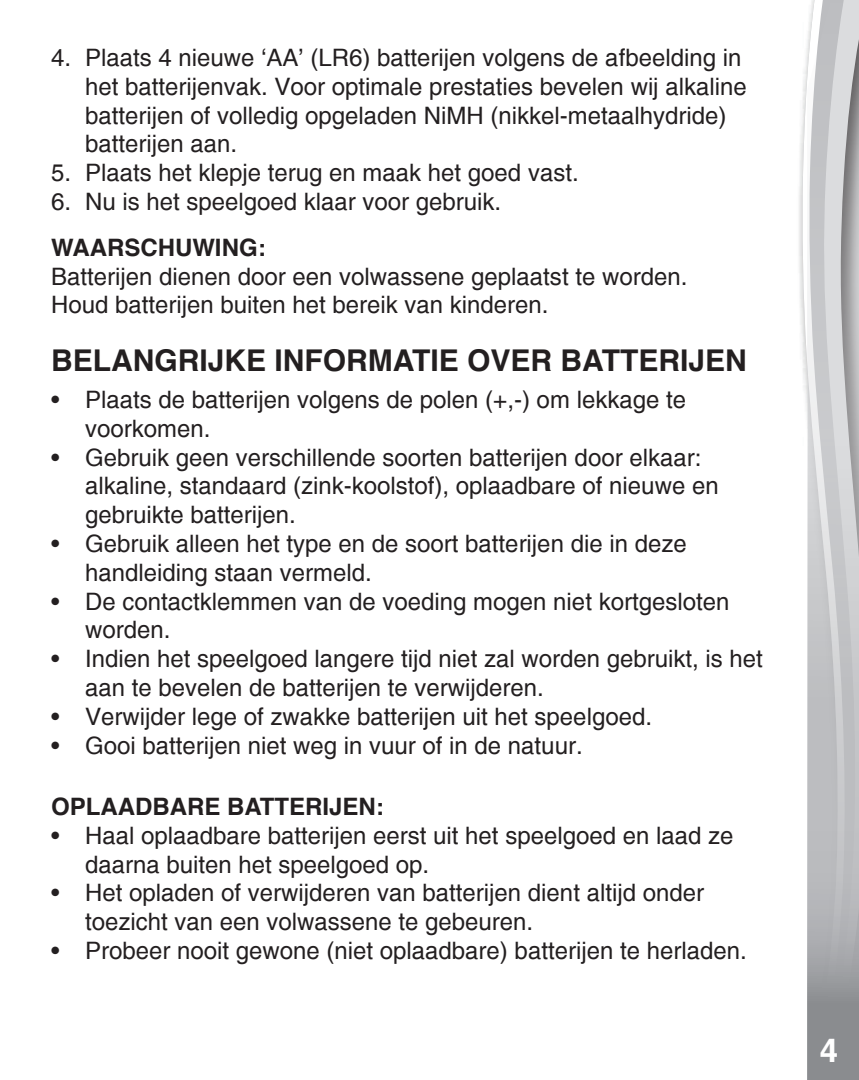
<style>
.page{position:relative;width:859px;height:1080px;background:#fff}
.page>*{position:absolute;margin:0;border:0;box-sizing:border-box;transform-origin:0 0}
.t1{font:700 33px "Helvetica";color:#fff}
.t2{font:700 30px "Helvetica";color:#231f20}
.t3{font:24px/28.8px "Helvetica";color:#231f20}
.t4{font:700 24px "Helvetica";color:#231f20}
.s1{font-style:inherit}
</style>
<div class="page">
<div style="left:795px;top:0;width:64px;height:1080px;background:#231f20;opacity:.75"></div>
<svg style="left:802px;top:0;width:5px;height:1080px"></svg>
<svg style="left:807px;top:0;width:52px;height:1080px;background:#bfc0c2"></svg>
<div style="left:788px;top:1036px;width:18px;height:44px;background:#fff"></div>
<p class="t3" style="left:85px;top:43px;width:663px;text-indent:-34px">4. Plaats 4 nieuwe ‘AA’ (LR6) batterijen volgens de afbeelding in het batterijenvak. Voor optimale prestaties bevelen wij alkaline batterijen of volledig opgeladen NiMH (nikkel-metaalhydride) batterijen aan.</p>
<p class="t3" style="left:51px;top:159px;width:529px">5. Plaats het klepje terug en maak het goed vast.</p>
<p class="t3" style="left:51px;top:187px;width:452px">6. Nu is het speelgoed klaar voor gebruik.</p>
<p class="t4" style="left:51px;top:231px;width:216px">WAARSCHUWING:</p>
<p class="t3" style="left:51px;top:262px;width:638px">Batterijen dienen door een volwassene geplaatst te worden.<br>Houd batterijen buiten het bereik van kinderen.</p>
<p class="t2" style="left:51px;top:340px;width:697px">BELANGRIJKE INFORMATIE OVER BATTERIJEN</p>
<p class="t3" style="left:85px;top:385px;width:602px;text-indent:-34px">• Plaats de batterijen volgens de polen (+,-) om lekkage te voorkomen.</p>
<p class="t3" style="left:85px;top:443px;width:635px;text-indent:-34px">• Gebruik geen verschillende soorten batterijen door elkaar: alkaline, standaard (zink-koolstof), oplaadbare of nieuwe en gebruikte batterijen.</p>
<p class="t3" style="left:85px;top:529px;width:603px;text-indent:-34px">• Gebruik alleen het type en de soort batterijen die in deze handleiding staan vermeld.</p>
<p class="t3" style="left:85px;top:587px;width:646px;text-indent:-34px">• De contactklemmen van de voeding mogen niet kortgesloten worden.</p>
<p class="t3" style="left:85px;top:644px;width:679px;text-indent:-34px">• Indien het speelgoed langere tijd niet zal worden gebruikt, is het aan te bevelen de batterijen te verwijderen.</p>
<p class="t3" style="left:51px;top:702px;width:602px">• Verwijder lege of zwakke batterijen uit het speelgoed.</p>
<p class="t3" style="left:51px;top:731px;width:533px">• Gooi batterijen niet weg in vuur of in de natuur.</p>
<p class="t4" style="left:51px;top:790px;width:334px">OPLAADBARE BATTERIJEN:</p>
<p class="t3" style="left:85px;top:821px;width:650px;text-indent:-34px">• Haal oplaadbare batterijen eerst uit het speelgoed en laad ze daarna buiten het speelgoed op.</p>
<p class="t3" style="left:85px;top:879px;width:620px;text-indent:-34px">• Het opladen of verwijderen van batterijen dient altijd onder toezicht van een volwassene te gebeuren.</p>
<p class="t3" style="left:51px;top:936px;width:697px">• Probeer nooit gewone (niet oplaadbare) batterijen te herladen.</p>
<h1 class="t1" style="left:820px;top:1023px;width:34px">4 <sup>4</sup><span class="s1">4</span></h1>
</div>
